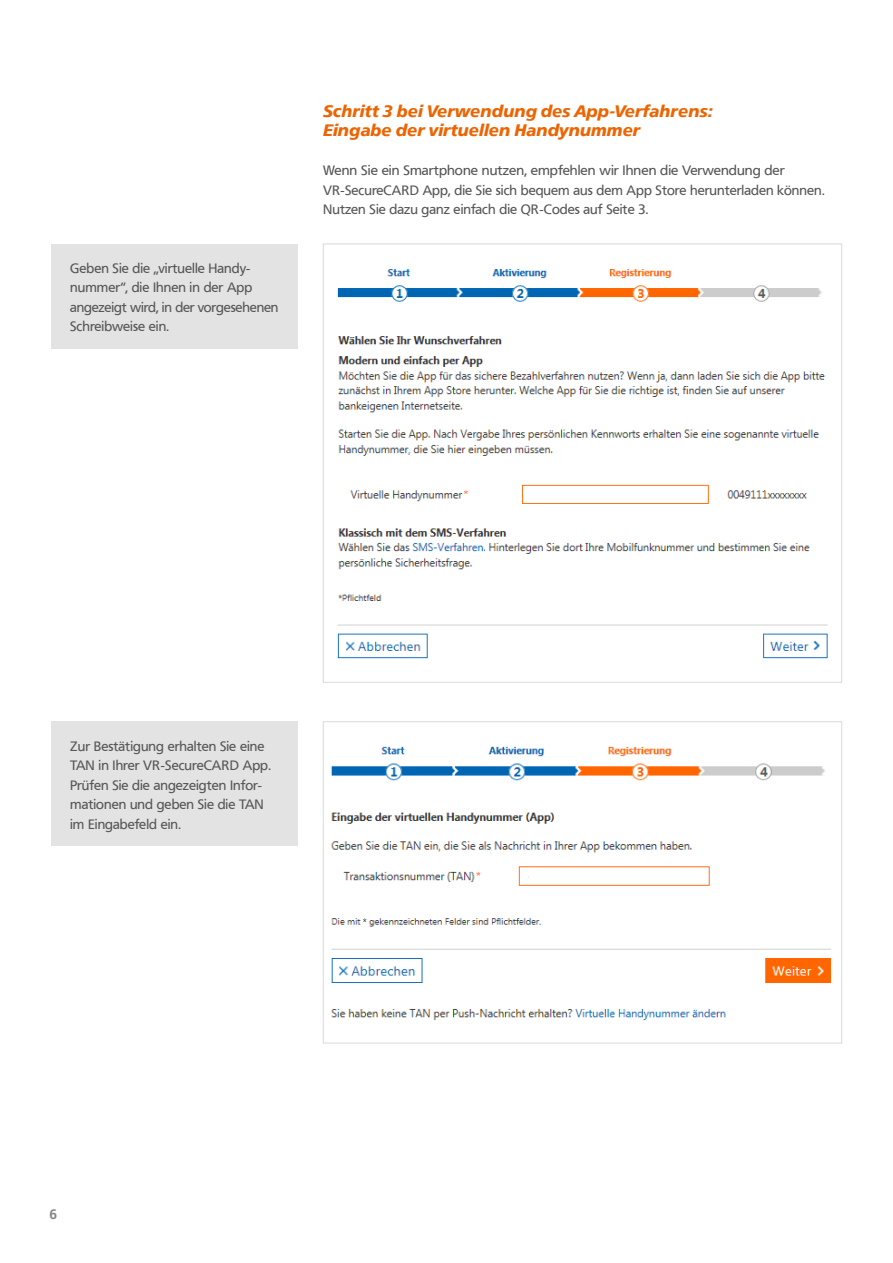
<style>
.page{position:relative;width:893px;height:1263px;background:#fff}
.page>*{position:absolute;margin:0;border:0;box-sizing:border-box;transform-origin:0 0}
.t1{font:italic 700 16.5px/19.5px "Frutiger VR";color:#ec6502}
.t2{font:13.5px/19.5px "Frutiger VR";color:#565656}
.t3{font:700 13.5px "Frutiger VR";color:#878786}
</style>
<div class="page">
<div style="left:51px;top:721px;width:247px;height:125px;background:#e3e3e3"></div>
<div style="left:51px;top:244px;width:247px;height:104px;background:#e3e3e3"></div>
<img style="left:337px;top:269px;width:491px;height:390px">
<img style="left:331px;top:746px;width:500px;height:275px">
<div style="left:323px;top:721px;width:519px;height:322px;border:1px solid #dadada"></div>
<p class="t2" style="left:70px;top:259px;width:210px">Geben Sie die „virtuelle Handy&shy;nummer“, die Ihnen in der App angezeigt wird, in der vorgesehenen<br>Schreibweise ein.</p>
<p class="t1" style="left:323px;top:102px;width:391px">Schritt 3 bei Verwendung des App-Verfahrens:<br>Eingabe der virtuellen Handynummer</p>
<p class="t2" style="left:323px;top:161px;width:503px">Wenn Sie ein Smartphone nutzen, empfehlen wir Ihnen die Verwendung der<br>VR-SecureCARD App, die Sie sich bequem aus dem App Store herunterladen können.<br>Nutzen Sie dazu ganz einfach die QR-Codes auf Seite 3.</p>
<p class="t2" style="left:70px;top:736px;width:202px">Zur Bestätigung erhalten Sie eine<br>TAN in Ihrer VR-SecureCARD App.<br>Prüfen Sie die angezeigten Infor&shy;mationen und geben Sie die TAN im Eingabefeld ein.</p>
<p class="t3" style="left:50px;top:1206px;width:9px">6</p>
</div>
